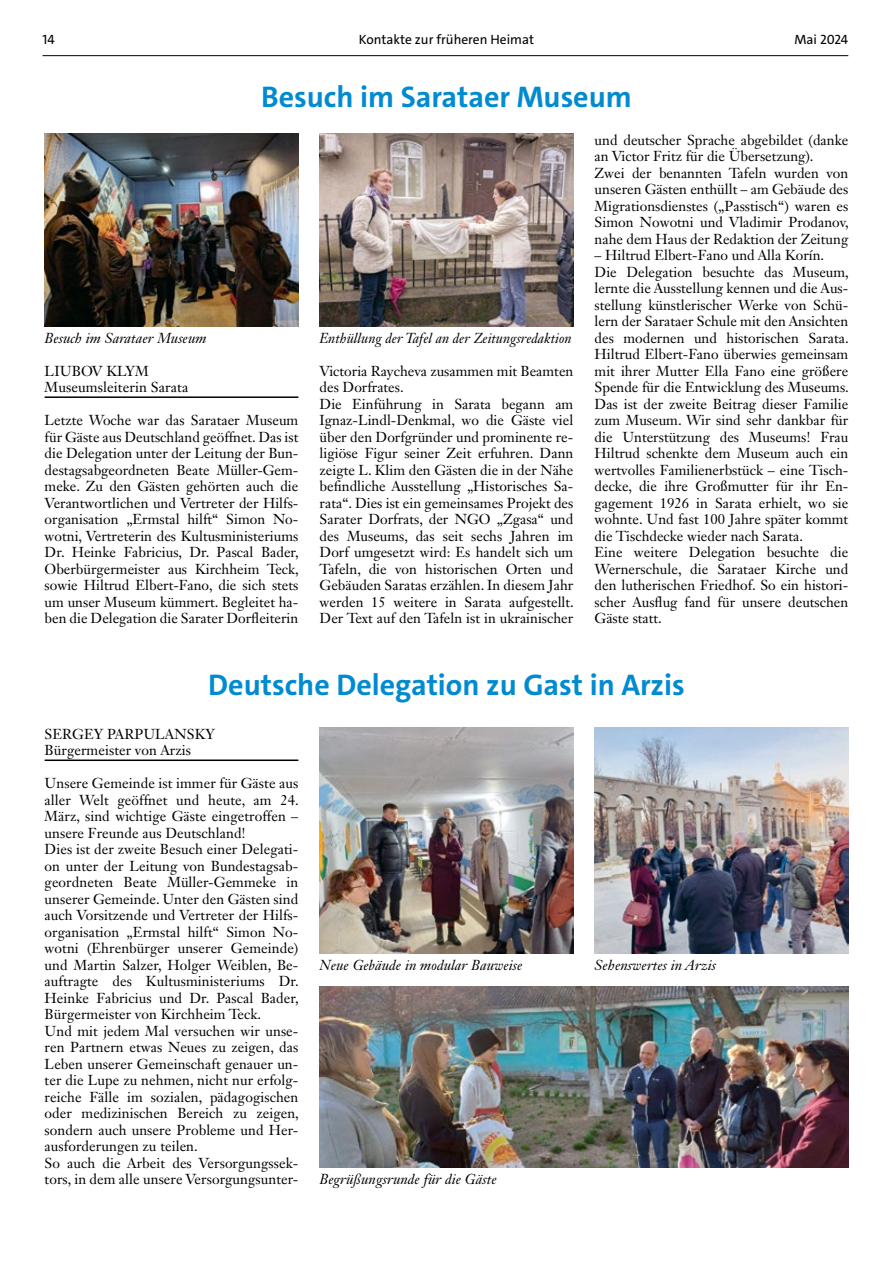
<style>
.page{position:relative;width:893px;height:1263px;background:#fff}
.page>*{position:absolute;margin:0;border:0;box-sizing:border-box;transform-origin:0 0}
.t1{font:700 30px "The Sans";color:#008bd1}
.t2{font:14.25px/16.5px "Janson Text LT Std";color:#000}
.t3{font:italic 14.25px "Janson Text LT Std";letter-spacing:.005em;color:#000}
.t4{font:italic 14.25px "Janson Text LT Std";letter-spacing:.005em;color:#000;scale:.96 1}
.t5{font:13.5px "The Sans";color:#000}
</style>
<div class="page">
<hr style="left:43px;top:55px;width:805px;height:1px;background:#000">
<hr style="left:45px;top:396px;width:253px;height:2px;background:#000">
<img style="left:45px;top:134px;width:253px;height:193px">
<img style="left:320px;top:134px;width:253px;height:192px">
<hr style="left:45px;top:759px;width:253px;height:2px;background:#000">
<img style="left:320px;top:986px;width:528px;height:182px">
<img style="left:595px;top:728px;width:253px;height:225px">
<img style="left:320px;top:728px;width:253px;height:225px">
<p class="t5" style="left:43px;top:31px;width:14px">14</p>
<p class="t5" style="left:359px;top:31px;width:177px">Kontakte zur früheren Heimat</p>
<p class="t5" style="left:794px;top:31px;width:55px">Mai 2024</p>
<h1 class="t1" style="left:261px;top:78px;width:372px">Besuch im Sarataer Museum</h1>
<p class="t3" style="left:45px;top:329px;width:163px">Besuch im Sarataer Museum</p>
<p class="t4" style="left:320px;top:329px;width:264px">Enthüllung der Tafel an der Zeitungsredaktion</p>
<p class="t2" style="left:320px;top:362px;width:256px">Victoria Raycheva zusammen mit Beamten des Dorfrates.<br>Die Einführung in Sarata begann am Ignaz-Lindl-Denkmal, wo die Gäste viel über den Dorfgründer und prominente re&shy;ligiöse Figur seiner Zeit erfuhren. Dann zeigte L. Klim den Gästen die in der Nähe befindliche Ausstellung „Historisches Sa&shy;rata“. Dies ist ein gemeinsames Projekt des Sarater Dorfrats, der NGO „Zgasa“ und des Museums, das seit sechs Jahren im Dorf umgesetzt wird: Es handelt sich um Tafeln, die von historischen Orten und Gebäuden Saratas erzählen. In diesem Jahr werden 15 weitere in Sarata aufgestellt.<br>Der Text auf den Tafeln ist in ukrainischer</p>
<p class="t2" style="left:45px;top:362px;width:145px">LIUBOV KLYM<br>Museumsleiterin Sarata</p>
<p class="t2" style="left:45px;top:412px;width:256px;text-align:justify">Letzte Woche war das Sarataer Museum für Gäste aus Deutschland geöffnet. Das ist die Delegation unter der Leitung der Bun&shy;destagsabgeordneten Beate Müller-Gem&shy;meke. Zu den Gästen gehörten auch die Verantwortlichen und Vertreter der Hilfs&shy;organisation „Ermstal hilft“ Simon No&shy;wotni, Vertreterin des Kultusministeriums Dr. Heinke Fabricius, Dr. Pascal Bader, Oberbürgermeister aus Kirchheim Teck, sowie Hiltrud Elbert-Fano, die sich stets um unser Museum kümmert. Begleitet ha&shy;ben die Delegation die Sarater Dorfleiterin</p>
<p class="t2" style="left:595px;top:131px;width:256px">und deutscher Sprache abgebildet (danke an Victor Fritz für die Übersetzung).<br>Zwei der benannten Tafeln wurden von unseren Gästen enthüllt – am Gebäude des Migrationsdienstes („Passtisch“) waren es Simon Nowotni und Vladimir Prodanov, nahe dem Haus der Redaktion der Zeitung</p>
<p class="t2" style="left:595px;top:247px;width:256px">– Hiltrud Elbert-Fano und Alla Korín.<br>Die Delegation besuchte das Museum, lernte die Ausstellung kennen und die Aus&shy;stellung künstlerischer Werke von Schü&shy;lern der Sarataer Schule mit den Ansichten des modernen und historischen Sarata.<br>Hiltrud Elbert-Fano überwies gemeinsam mit ihrer Mutter Ella Fano eine größere Spende für die Entwicklung des Museums.<br>Das ist der zweite Beitrag dieser Familie zum Museum. Wir sind sehr dankbar für die Unterstützung des Museums! Frau Hiltrud schenkte dem Museum auch ein wertvolles Familienerbstück – eine Tisch&shy;decke, die ihre Großmutter für ihr En&shy;gagement 1926 in Sarata erhielt, wo sie wohnte. Und fast 100 Jahre später kommt die Tischdecke wieder nach Sarata.<br>Eine weitere Delegation besuchte die Wernerschule, die Sarataer Kirche und den lutherischen Friedhof. So ein histori&shy;scher Ausflug fand für unsere deutschen Gäste statt.</p>
<h1 class="t1" style="left:208px;top:665px;width:478px">Deutsche Delegation zu Gast in Arzis</h1>
<p class="t2" style="left:45px;top:725px;width:172px">SERGEY PARPULANSKY<br>Bürgermeister von Arzis</p>
<p class="t2" style="left:45px;top:775px;width:256px">Unsere Gemeinde ist immer für Gäste aus aller Welt geöffnet und heute, am 24.<br>März, sind wichtige Gäste eingetroffen – unsere Freunde aus Deutschland!<br>Dies ist der zweite Besuch einer Delegati&shy;on unter der Leitung von Bundestagsab&shy;geordneten Beate Müller-Gemmeke in unserer Gemeinde. Unter den Gästen sind auch Vorsitzende und Vertreter der Hilfs&shy;organisation „Ermstal hilft“ Simon No&shy;wotni (Ehrenbürger unserer Gemeinde) und Martin Salzer, Holger Weiblen, Be&shy;auftragte des Kultusministeriums Dr.<br>Heinke Fabricius und Dr. Pascal Bader, Bürgermeister von Kirchheim Teck.<br>Und mit jedem Mal versuchen wir unse&shy;ren Partnern etwas Neues zu zeigen, das Leben unserer Gemeinschaft genauer un&shy;ter die Lupe zu nehmen, nicht nur erfolg&shy;reiche Fälle im sozialen, pädagogischen oder medizinischen Bereich zu zeigen, sondern auch unsere Probleme und Her&shy;ausforderungen zu teilen.<br>So auch die Arbeit des Versorgungssek&shy;tors, in dem alle unsere Versorgungsunter-</p>
<p class="t3" style="left:320px;top:956px;width:204px">Neue Gebäude in modular Bauweise</p>
<p class="t3" style="left:595px;top:956px;width:123px">Sehenswertes in Arzis</p>
<p class="t3" style="left:320px;top:1170px;width:178px">Begrüßungsrunde für die Gäste</p>
</div>
